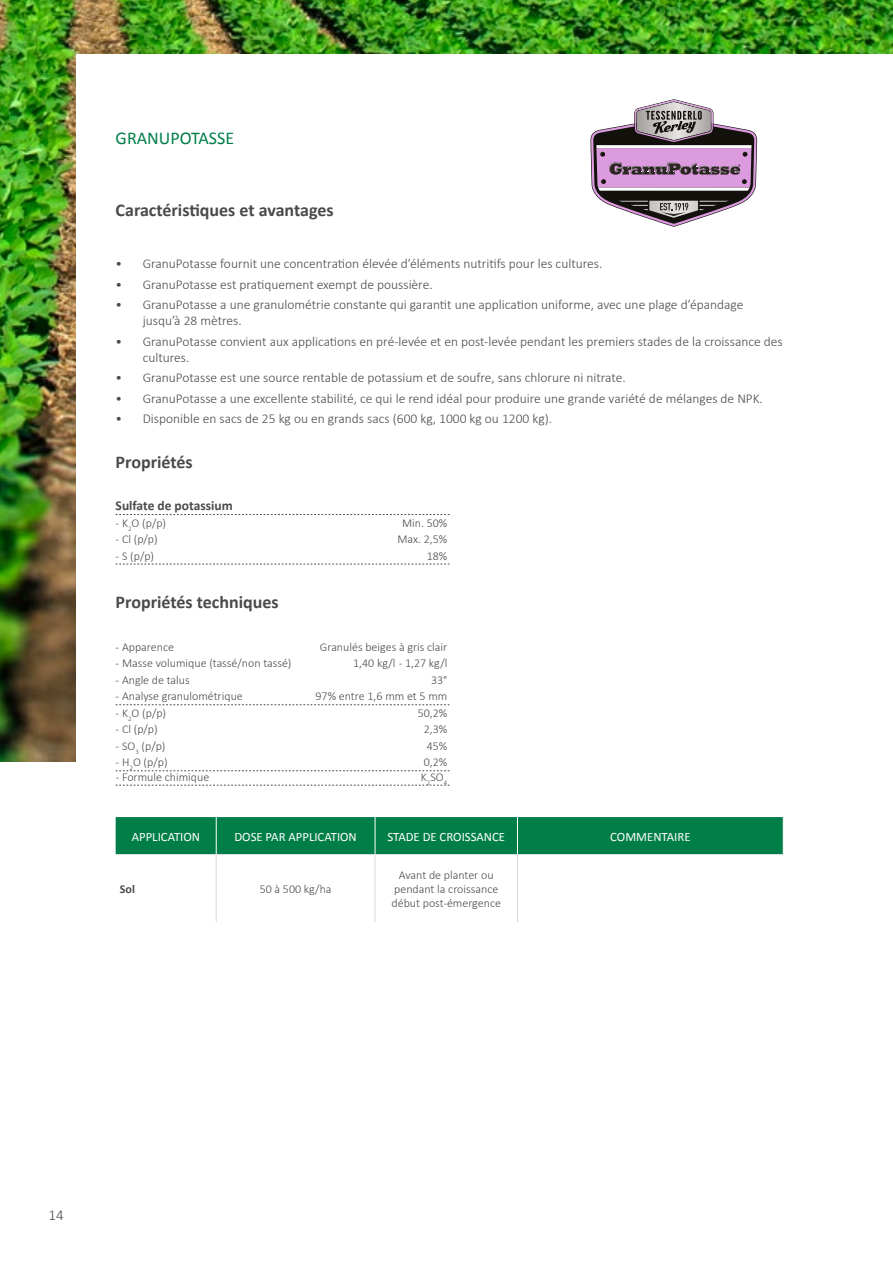
<style>
.page{position:relative;width:893px;height:1263px;background:#fff}
.page>*{position:absolute;margin:0;border:0;box-sizing:border-box;transform-origin:0 0}
.t1{font:700 18px "Calibri";color:#4a4a49}
.t2{font:18px "Calibri";color:#007e48}
.t3{font:300 15px "Calibri";color:#4a4a49}
.t4{font:300 13.5px/16.2px "Calibri";color:#4a4a49}
.t5{font:700 13.5px "Calibri";color:#4a4a49}
.t6{font:12.75px "Calibri";color:#fff}
.t7{font:300 12px/14.4px "Calibri";color:#4a4a49;text-align:center}
.t8{font:700 12px "Calibri";color:#4a4a49}
</style>
<div class="page">
<img style="left:0;top:0;width:893px;height:762px">
<div style="left:76px;top:54px;width:817px;height:856px;background:#fff"></div>
<div style="left:116px;top:817px;width:667px;height:37px;background:#007e48"></div>
<hr style="left:216px;top:817px;width:1px;height:37px;background:#fff">
<hr style="left:375px;top:817px;width:1px;height:37px;background:#fff">
<hr style="left:517px;top:817px;width:1px;height:37px;background:#fff">
<hr style="left:116px;top:854px;width:100px;height:1px;background:#e0e0df">
<hr style="left:216px;top:854px;width:159px;height:1px;background:#e0e0df">
<hr style="left:375px;top:854px;width:142px;height:1px;background:#e0e0df">
<hr style="left:517px;top:854px;width:267px;height:1px;background:#e0e0df">
<hr style="left:216px;top:855px;width:1px;height:67px;background:#dadada">
<hr style="left:375px;top:855px;width:1px;height:67px;background:#dadada">
<hr style="left:517px;top:855px;width:1px;height:67px;background:#dadada">
<svg style="left:590px;top:99px;width:167px;height:128px"></svg>
<svg style="left:116px;top:514px;width:333px;height:1px"></svg>
<svg style="left:116px;top:564px;width:333px;height:1px"></svg>
<svg style="left:116px;top:704px;width:333px;height:1px"></svg>
<svg style="left:116px;top:770px;width:333px;height:1px"></svg>
<svg style="left:116px;top:785px;width:333px;height:1px"></svg>
<h1 class="t2" style="left:116px;top:127px;width:120px">GRANUPOTASSE</h1>
<h1 class="t1" style="left:116px;top:197px;width:219px">Caractéristiques et avantages</h1>
<p class="t4" style="left:116px;top:255px;width:488px">• GranuPotasse fournit une concentration élevée d’éléments nutritifs pour les cultures.</p>
<p class="t4" style="left:116px;top:276px;width:319px">• GranuPotasse est pratiquement exempt de poussière.</p>
<p class="t4" style="left:143px;top:296px;width:602px;text-indent:-27px">• GranuPotasse a une granulométrie constante qui garantit une application uniforme, avec une plage d’épandage jusqu’à 28 mètres.</p>
<p class="t4" style="left:143px;top:333px;width:642px;text-indent:-27px">• GranuPotasse convient aux applications en pré-levée et en post-levée pendant les premiers stades de la croissance des cultures.</p>
<p class="t4" style="left:116px;top:370px;width:512px">• GranuPotasse est une source rentable de potassium et de soufre, sans chlorure ni nitrate.</p>
<p class="t4" style="left:116px;top:390px;width:649px">• GranuPotasse a une excellente stabilité, ce qui le rend idéal pour produire une grande variété de mélanges de NPK.</p>
<p class="t4" style="left:116px;top:411px;width:438px">• Disponible en sacs de 25 kg ou en grands sacs (600 kg, 1000 kg ou 1200 kg).</p>
<h1 class="t1" style="left:116px;top:449px;width:79px">Propriétés</h1>
<p class="t5" style="left:116px;top:496px;width:119px">Sulfate de potassium</p>
<p class="t7" style="left:116px;top:515px;width:52px">- K<sub>2</sub>O (p/p)</p>
<p class="t7" style="left:402px;top:515px;width:47px">Min. 50%</p>
<p class="t7" style="left:116px;top:532px;width:44px">- Cl (p/p)</p>
<p class="t7" style="left:397px;top:532px;width:51px">Max. 2,5%</p>
<p class="t7" style="left:116px;top:548px;width:40px">- S (p/p)</p>
<p class="t7" style="left:427px;top:548px;width:22px">18%</p>
<h1 class="t1" style="left:116px;top:589px;width:165px">Propriétés techniques</h1>
<p class="t7" style="left:116px;top:639px;width:60px">- Apparence</p>
<p class="t7" style="left:320px;top:639px;width:129px">Granulés beiges à gris clair</p>
<p class="t7" style="left:116px;top:656px;width:177px">- Masse volumique (tassé/non tassé)</p>
<p class="t7" style="left:353px;top:656px;width:96px">1,40 kg/l - 1,27 kg/l</p>
<p class="t7" style="left:116px;top:672px;width:76px">- Angle de talus</p>
<p class="t7" style="left:431px;top:672px;width:18px">33°</p>
<p class="t7" style="left:116px;top:689px;width:129px">- Analyse granulométrique</p>
<p class="t7" style="left:316px;top:689px;width:133px">97% entre 1,6 mm et 5 mm</p>
<p class="t7" style="left:116px;top:705px;width:52px">- K<sub>2</sub>O (p/p)</p>
<p class="t7" style="left:418px;top:705px;width:31px">50,2%</p>
<p class="t7" style="left:116px;top:722px;width:44px">- Cl (p/p)</p>
<p class="t7" style="left:424px;top:722px;width:25px">2,3%</p>
<p class="t7" style="left:116px;top:738px;width:51px">- SO<sub>3</sub> (p/p)</p>
<p class="t7" style="left:427px;top:738px;width:22px">45%</p>
<p class="t7" style="left:116px;top:755px;width:53px">- H<sub>2</sub>O (p/p)</p>
<p class="t7" style="left:424px;top:755px;width:25px">0,2%</p>
<p class="t7" style="left:116px;top:769px;width:95px">- Formule chimique</p>
<p class="t7" style="left:421px;top:769px;width:28px">K<sub>2</sub>SO<sub>4</sub></p>
<p class="t6" style="left:132px;top:828px;width:70px">APPLICATION</p>
<p class="t6" style="left:234px;top:828px;width:124px">DOSE PAR APPLICATION</p>
<p class="t6" style="left:387px;top:828px;width:119px">STADE DE CROISSANCE</p>
<p class="t6" style="left:610px;top:828px;width:82px">COMMENTAIRE</p>
<p class="t8" style="left:120px;top:880px;width:17px">Sol</p>
<p class="t7" style="left:260px;top:882px;width:73px">50 à 500 kg/ha</p>
<p class="t7" style="left:391px;top:867px;width:111px">Avant de planter ou pendant la croissance début post-émergence</p>
<p class="t3" style="left:49px;top:1206px;width:17px">14</p>
</div>
